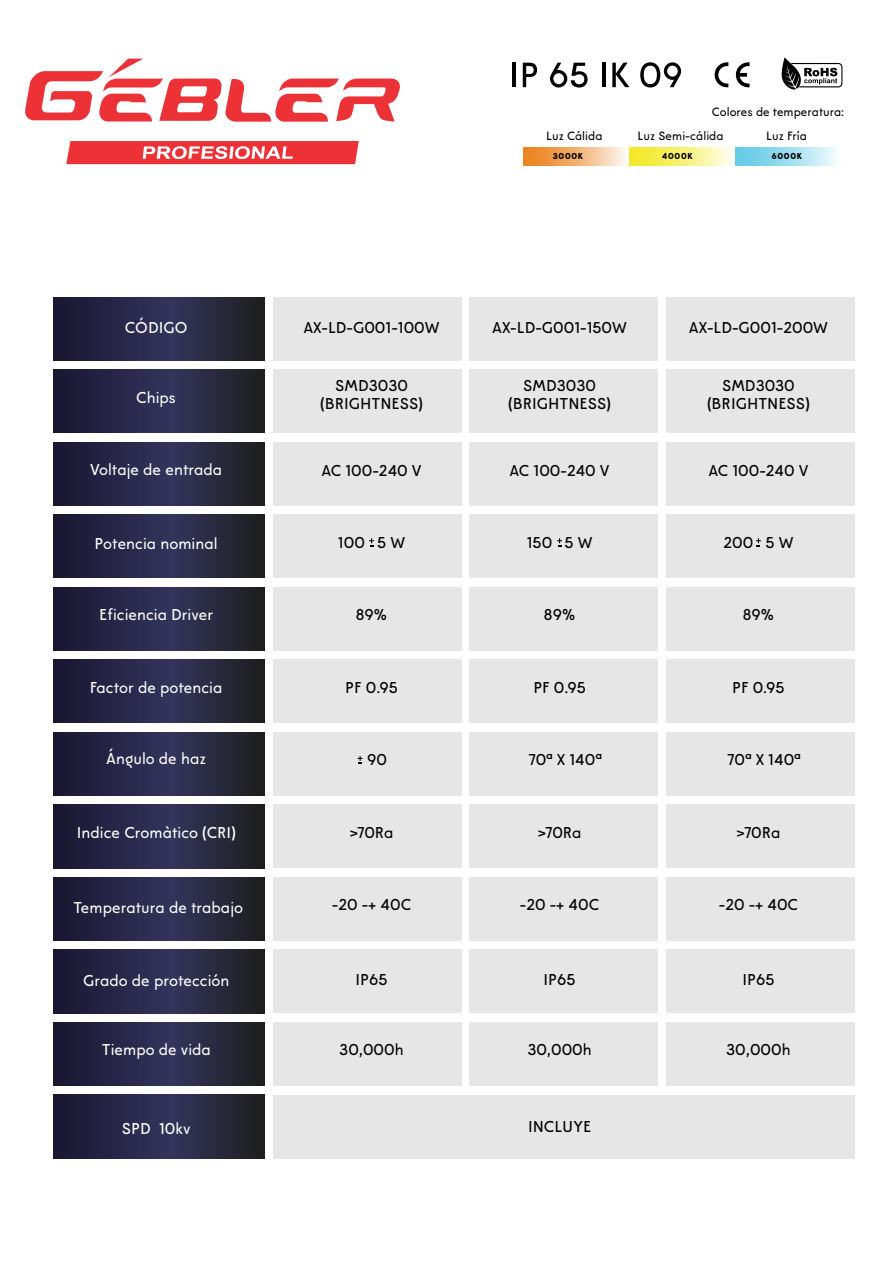
<style>
.page{position:relative;width:893px;height:1263px;background:#fff}
.page>*{position:absolute;margin:0;border:0;box-sizing:border-box;transform-origin:0 0}
.t1{font:15.75px/18.9px "Modeco Trial";color:#000;text-align:center}
.t2{font:15.75px "Modeco Trial";color:#fff}
.t3{font:12px "Modeco Trial";color:#000}
.t4{font:700 8.55px "Modeco Trial";letter-spacing:.08em;color:#000}
</style>
<div class="page">
<svg style="left:53px;top:297px;width:212px;height:63px;background:#272642"></svg>
<div style="left:273px;top:297px;width:189px;height:63px;background:#e6e6e6"></div>
<div style="left:469px;top:297px;width:189px;height:63px;background:#e6e6e6"></div>
<div style="left:666px;top:297px;width:189px;height:63px;background:#e6e6e6"></div>
<svg style="left:53px;top:370px;width:212px;height:63px;background:#272642"></svg>
<div style="left:273px;top:370px;width:189px;height:63px;background:#e6e6e6"></div>
<div style="left:469px;top:370px;width:189px;height:63px;background:#e6e6e6"></div>
<div style="left:666px;top:370px;width:189px;height:63px;background:#e6e6e6"></div>
<svg style="left:53px;top:442px;width:212px;height:63px;background:#272642"></svg>
<div style="left:273px;top:442px;width:189px;height:63px;background:#e6e6e6"></div>
<div style="left:469px;top:442px;width:189px;height:63px;background:#e6e6e6"></div>
<div style="left:666px;top:442px;width:189px;height:63px;background:#e6e6e6"></div>
<svg style="left:53px;top:515px;width:212px;height:63px;background:#272642"></svg>
<div style="left:273px;top:515px;width:189px;height:63px;background:#e6e6e6"></div>
<div style="left:469px;top:515px;width:189px;height:63px;background:#e6e6e6"></div>
<div style="left:666px;top:515px;width:189px;height:63px;background:#e6e6e6"></div>
<svg style="left:53px;top:587px;width:212px;height:63px;background:#272642"></svg>
<div style="left:273px;top:587px;width:189px;height:63px;background:#e6e6e6"></div>
<div style="left:469px;top:587px;width:189px;height:63px;background:#e6e6e6"></div>
<div style="left:666px;top:587px;width:189px;height:63px;background:#e6e6e6"></div>
<svg style="left:53px;top:660px;width:212px;height:63px;background:#272642"></svg>
<div style="left:273px;top:660px;width:189px;height:63px;background:#e6e6e6"></div>
<div style="left:469px;top:660px;width:189px;height:63px;background:#e6e6e6"></div>
<div style="left:666px;top:660px;width:189px;height:63px;background:#e6e6e6"></div>
<svg style="left:53px;top:732px;width:212px;height:63px;background:#272642"></svg>
<div style="left:273px;top:732px;width:189px;height:63px;background:#e6e6e6"></div>
<div style="left:469px;top:732px;width:189px;height:63px;background:#e6e6e6"></div>
<div style="left:666px;top:732px;width:189px;height:63px;background:#e6e6e6"></div>
<svg style="left:53px;top:805px;width:212px;height:63px;background:#272642"></svg>
<div style="left:273px;top:805px;width:189px;height:63px;background:#e6e6e6"></div>
<div style="left:469px;top:805px;width:189px;height:63px;background:#e6e6e6"></div>
<div style="left:666px;top:805px;width:189px;height:63px;background:#e6e6e6"></div>
<svg style="left:53px;top:877px;width:212px;height:63px;background:#272642"></svg>
<div style="left:273px;top:877px;width:189px;height:63px;background:#e6e6e6"></div>
<div style="left:469px;top:877px;width:189px;height:63px;background:#e6e6e6"></div>
<div style="left:666px;top:877px;width:189px;height:63px;background:#e6e6e6"></div>
<svg style="left:53px;top:950px;width:212px;height:63px;background:#272642"></svg>
<div style="left:273px;top:950px;width:189px;height:63px;background:#e6e6e6"></div>
<div style="left:469px;top:950px;width:189px;height:63px;background:#e6e6e6"></div>
<div style="left:666px;top:950px;width:189px;height:63px;background:#e6e6e6"></div>
<svg style="left:53px;top:1022px;width:212px;height:63px;background:#272642"></svg>
<div style="left:273px;top:1022px;width:189px;height:63px;background:#e6e6e6"></div>
<div style="left:469px;top:1022px;width:189px;height:63px;background:#e6e6e6"></div>
<div style="left:666px;top:1022px;width:189px;height:63px;background:#e6e6e6"></div>
<svg style="left:53px;top:1095px;width:212px;height:63px;background:#272642"></svg>
<div style="left:273px;top:1095px;width:582px;height:63px;background:#e6e6e6"></div>
<svg style="left:369px;top:538px;width:5px;height:8px"></svg>
<svg style="left:358px;top:756px;width:5px;height:8px"></svg>
<svg style="left:557px;top:538px;width:5px;height:8px"></svg>
<svg style="left:756px;top:538px;width:5px;height:8px"></svg>
<svg style="left:25px;top:59px;width:375px;height:63px"></svg>
<svg style="left:66px;top:141px;width:293px;height:23px;background:#ef5054"></svg>
<img style="left:25px;top:59px;width:65px;height:22px">
<hr style="left:512px;top:63px;width:4px;height:24px;background:#000">
<svg style="left:523px;top:63px;width:14px;height:24px"></svg>
<svg style="left:550px;top:63px;width:38px;height:25px"></svg>
<hr style="left:602px;top:63px;width:3px;height:24px;background:#000">
<svg style="left:612px;top:63px;width:17px;height:24px"></svg>
<svg style="left:640px;top:62px;width:41px;height:25px"></svg>
<svg style="left:735px;top:62px;width:15px;height:26px"></svg>
<svg style="left:714px;top:62px;width:14px;height:26px"></svg>
<svg style="left:782px;top:57px;width:60px;height:33px"></svg>
<svg style="left:523px;top:148px;width:103px;height:17px;background:#f2b377"></svg>
<svg style="left:629px;top:148px;width:103px;height:17px;background:#f7f17b"></svg>
<div style="left:735px;top:148px;width:106px;height:17px;background:linear-gradient(to right,#55c6e3,#f0fafd)"></div>
<p class="t3" style="left:712px;top:104px;width:134px">Colores de temperatura:</p>
<p class="t3" style="left:546px;top:128px;width:58px">Luz Cálida</p>
<p class="t3" style="left:638px;top:128px;width:87px">Luz Semi-cálida</p>
<p class="t3" style="left:766px;top:128px;width:42px">Luz Fría</p>
<p class="t4" style="left:553px;top:151px;width:32px">3000K</p>
<p class="t4" style="left:662px;top:151px;width:32px">4000K</p>
<p class="t4" style="left:772px;top:151px;width:32px">6000K</p>
<p class="t2" style="left:125px;top:317px;width:64px">CÓDIGO</p>
<p class="t1" style="left:303px;top:318px;width:138px">AX-LD-G001-100W</p>
<p class="t1" style="left:492px;top:318px;width:136px">AX-LD-G001-150W</p>
<p class="t1" style="left:689px;top:318px;width:141px">AX-LD-G001-200W</p>
<p class="t2" style="left:136px;top:386px;width:41px">Chips</p>
<p class="t1" style="left:320px;top:375px;width:104px">SMD3030 (BRIGHTNESS)</p>
<p class="t1" style="left:508px;top:375px;width:104px">SMD3030 (BRIGHTNESS)</p>
<p class="t1" style="left:707px;top:375px;width:104px">SMD3030 (BRIGHTNESS)</p>
<p class="t2" style="left:90px;top:459px;width:134px">Voltaje de entrada</p>
<p class="t1" style="left:321px;top:461px;width:102px">AC 100-240 V</p>
<p class="t1" style="left:509px;top:461px;width:102px">AC 100-240 V</p>
<p class="t1" style="left:708px;top:461px;width:102px">AC 100-240 V</p>
<p class="t2" style="left:95px;top:532px;width:124px">Potencia nominal</p>
<p class="t1" style="left:338px;top:532px;width:69px">100 5 W</p>
<p class="t1" style="left:527px;top:532px;width:67px">150 5 W</p>
<p class="t1" style="left:723px;top:532px;width:72px">200 5 W</p>
<p class="t2" style="left:99px;top:604px;width:115px">Eficiencia Driver</p>
<p class="t1" style="left:356px;top:604px;width:33px">89%</p>
<p class="t1" style="left:544px;top:604px;width:33px">89%</p>
<p class="t1" style="left:743px;top:604px;width:33px">89%</p>
<p class="t2" style="left:90px;top:676px;width:134px">Factor de potencia</p>
<p class="t1" style="left:345px;top:677px;width:54px">PF 0.95</p>
<p class="t1" style="left:533px;top:677px;width:54px">PF 0.95</p>
<p class="t1" style="left:732px;top:677px;width:54px">PF 0.95</p>
<p class="t2" style="left:106px;top:747px;width:101px">Ángulo de haz</p>
<p class="t1" style="left:367px;top:750px;width:21px">90</p>
<p class="t1" style="left:529px;top:750px;width:75px">70ª X 140ª</p>
<p class="t1" style="left:728px;top:750px;width:75px">70ª X 140ª</p>
<p class="t2" style="left:77px;top:822px;width:160px">Indice Cromàtico (CRI)</p>
<p class="t1" style="left:350px;top:822px;width:45px">&gt;70Ra</p>
<p class="t1" style="left:538px;top:822px;width:45px">&gt;70Ra</p>
<p class="t1" style="left:737px;top:822px;width:45px">&gt;70Ra</p>
<p class="t2" style="left:73px;top:897px;width:171px">Temperatura de trabajo</p>
<p class="t1" style="left:332px;top:895px;width:81px">-20 -+ 40C</p>
<p class="t1" style="left:520px;top:895px;width:81px">-20 -+ 40C</p>
<p class="t1" style="left:719px;top:895px;width:81px">-20 -+ 40C</p>
<p class="t2" style="left:83px;top:970px;width:148px">Grado de protección</p>
<p class="t1" style="left:356px;top:969px;width:34px">IP65</p>
<p class="t1" style="left:544px;top:969px;width:34px">IP65</p>
<p class="t1" style="left:742px;top:969px;width:34px">IP65</p>
<p class="t2" style="left:102px;top:1038px;width:111px">Tiempo de vida</p>
<p class="t1" style="left:339px;top:1040px;width:66px">30,000h</p>
<p class="t1" style="left:527px;top:1040px;width:66px">30,000h</p>
<p class="t1" style="left:726px;top:1040px;width:66px">30,000h</p>
<p class="t2" style="left:122px;top:1118px;width:70px">SPD 10kv</p>
<p class="t1" style="left:528px;top:1117px;width:65px">INCLUYE</p>
</div>
